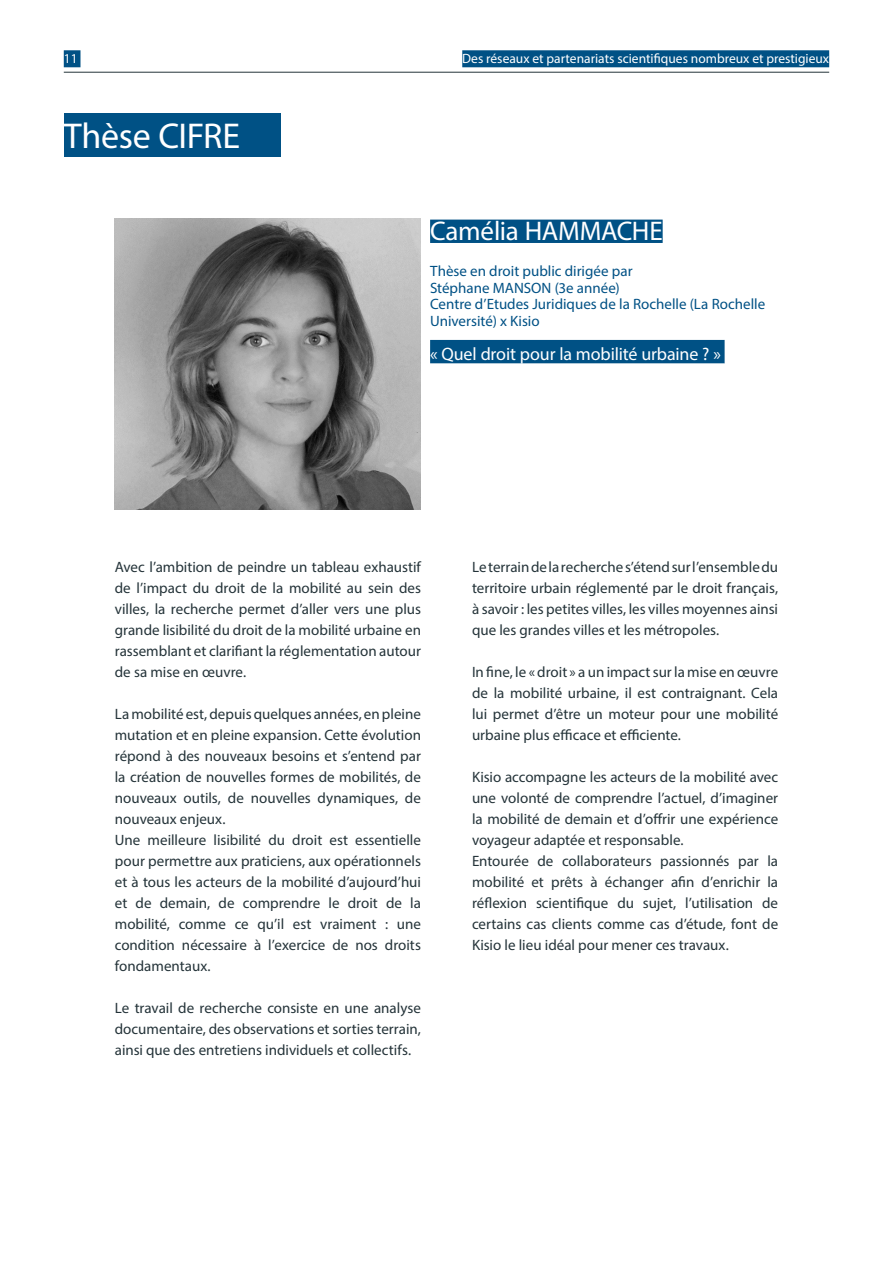
<style>
.page{position:relative;width:893px;height:1263px;background:#fff}
.page>*{position:absolute;margin:0;border:0;box-sizing:border-box;transform-origin:0 0}
.Heading_-_Align_Left{font:36px "Myriad Pro";letter-spacing:-.015em;color:#fff}
.Subhead_-_Bold__Align_Left{font:27px "Myriad Pro";letter-spacing:-.005em;color:#fff}
.Body_Text_-_Regular__Justify{font:18px "Myriad Pro";letter-spacing:-.01em;color:#fff}
.Body_Text_-_Regular__Justify-2{font:15px/21px "Myriad Pro";color:#243339;text-align:justify}
.Body_Text_-_Regular__Justify-3{font:15px/16.5px "Myriad Pro";color:#005185}
.t1{font:13.5px "Myriad Pro";color:#fff}
</style>
<div class="page">
<img style="left:115px;top:219px;width:306px;height:291px">
<div style="left:430px;top:340px;width:295px;height:23px;background:#005185"></div>
<div style="left:430px;top:220px;width:233px;height:23px;background:#005185"></div>
<div style="left:64px;top:113px;width:217px;height:44px;background:#005185"></div>
<hr style="left:64px;top:72px;width:765px;height:1px;background:#243339">
<div style="left:64px;top:50px;width:16px;height:17px;background:#005185"></div>
<div style="left:462px;top:50px;width:367px;height:17px;background:#005185"></div>
<p class="t1" style="left:64px;top:50px;width:15px">11</p>
<p class="t1" style="left:462px;top:50px;width:368px">Des réseaux et partenariats scientifiques nombreux et prestigieux</p>
<p class="Heading_-_Align_Left" style="left:64px;top:114px;width:178px">Thèse CIFRE</p>
<p class="Heading_-_Align_Left" style="left:64px;top:114px;width:77px">Edito</p>
<p class="Subhead_-_Bold__Align_Left" style="left:430px;top:214px;width:234px">Camélia HAMMACHE</p>
<p class="Body_Text_-_Regular__Justify-3" style="left:430px;top:263px;width:204px">Thèse en droit public dirigée par<br>Stéphane MANSON (3e année)</p>
<p class="Body_Text_-_Regular__Justify-3" style="left:430px;top:296px;width:337px">Centre d’Etudes Juridiques de la Rochelle (La Rochelle<br>Université) x Kisio</p>
<p class="Body_Text_-_Regular__Justify" style="left:430px;top:343px;width:292px">« Quel droit pour la mobilité urbaine ? »</p>
<p class="Body_Text_-_Regular__Justify-2" style="left:115px;top:556px;width:308px">Avec l’ambition de peindre un tableau exhaustif de l’impact du droit de la mobilité au sein des villes, la recherche permet d’aller vers une plus grande lisibilité du droit de la mobilité urbaine en rassemblant et clarifiant la réglementation autour de sa mise en œuvre.</p>
<p class="Body_Text_-_Regular__Justify-2" style="left:115px;top:703px;width:308px">La mobilité est, depuis quelques années, en pleine mutation et en pleine expansion. Cette évolution répond à des nouveaux besoins et s’entend par la création de nouvelles formes de mobilités, de nouveaux outils, de nouvelles dynamiques, de nouveaux enjeux.</p>
<p class="Body_Text_-_Regular__Justify-2" style="left:115px;top:829px;width:308px">Une meilleure lisibilité du droit est essentielle pour permettre aux praticiens, aux opérationnels et à tous les acteurs de la mobilité d’aujourd’hui et de demain, de comprendre le droit de la mobilité, comme ce qu’il est vraiment : une condition nécessaire à l’exercice de nos droits fondamentaux.</p>
<p class="Body_Text_-_Regular__Justify-2" style="left:115px;top:997px;width:308px">Le travail de recherche consiste en une analyse documentaire, des observations et sorties terrain, ainsi que des entretiens individuels et collectifs.</p>
<p class="Body_Text_-_Regular__Justify-2" style="left:472px;top:556px;width:308px">Le terrain de la recherche s’étend sur l’ensemble du territoire urbain réglementé par le droit français, à savoir : les petites villes, les villes moyennes ainsi que les grandes villes et les métropoles.</p>
<p class="Body_Text_-_Regular__Justify-2" style="left:472px;top:661px;width:308px">In fine, le « droit » a un impact sur la mise en œuvre de la mobilité urbaine, il est contraignant. Cela lui permet d’être un moteur pour une mobilité urbaine plus efficace et efficiente.</p>
<p class="Body_Text_-_Regular__Justify-2" style="left:472px;top:766px;width:308px">Kisio accompagne les acteurs de la mobilité avec une volonté de comprendre l’actuel, d’imaginer la mobilité de demain et d’offrir une expérience voyageur adaptée et responsable.</p>
<p class="Body_Text_-_Regular__Justify-2" style="left:472px;top:850px;width:308px">Entourée de collaborateurs passionnés par la mobilité et prêts à échanger afin d’enrichir la réflexion scientifique du sujet, l’utilisation de certains cas clients comme cas d’étude, font de Kisio le lieu idéal pour mener ces travaux.</p>
</div>
